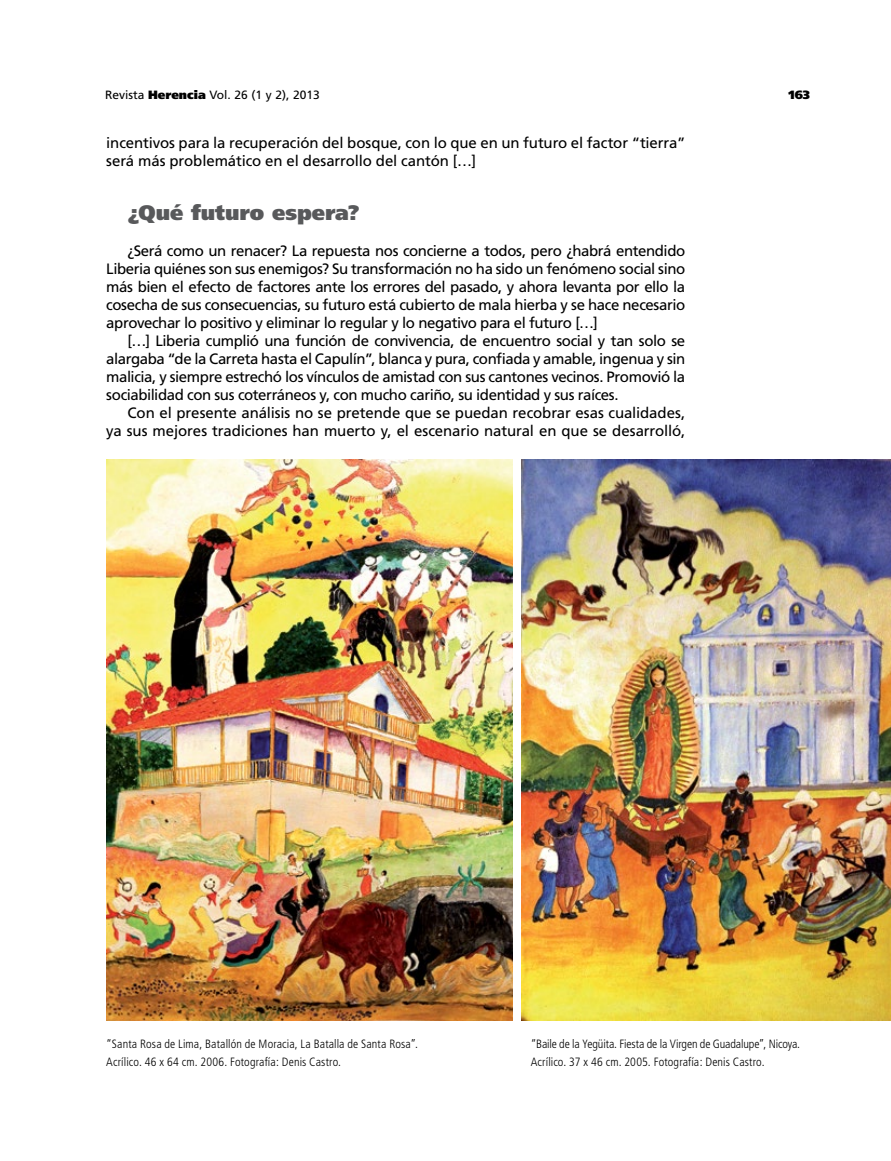
<style>
.page{position:relative;width:891px;height:1161px;background:#fff}
.page>*{position:absolute;margin:0;border:0;box-sizing:border-box;transform-origin:0 0}
.t1{font:900 21px "Frutiger";color:#58595b}
.t2{font:15px/18px "Frutiger";letter-spacing:-.01em;color:#000;text-align:justify}
.t3{font:300 condensed 12px/18px "Frutiger";letter-spacing:.01em;color:#000}
.t4{font:12px "Frutiger";color:#000}
.t5{font:900 12px "Frutiger";color:#000}
.s1{font-weight:900}
</style>
<div class="page">
<img style="left:106px;top:460px;width:407px;height:560px">
<img style="left:521px;top:460px;width:370px;height:560px">
<p class="t4" style="left:105px;top:88px;width:216px">Revista <span class="s1">Herencia</span> Vol. 26 (1 y 2), 2013</p>
<p class="t5" style="left:788px;top:88px;width:23px">163</p>
<p class="t2" style="left:106px;top:134px;width:581px">incentivos para la recuperación del bosque, con lo que en un futuro el factor “tierra” será más problemático en el desarrollo del cantón […]</p>
<h1 class="t1" style="left:128px;top:200px;width:234px">¿Qué futuro espera?</h1>
<p class="t2" style="left:106px;top:242px;width:581px;text-indent:21px">¿Será como un renacer? La repuesta nos concierne a todos, pero ¿habrá entendido Liberia quiénes son sus enemigos? Su transformación no ha sido un fenómeno social sino más bien el efecto de factores ante los errores del pasado, y ahora levanta por ello la cosecha de sus consecuencias, su futuro está cubierto de mala hierba y se hace necesario aprovechar lo positivo y eliminar lo regular y lo negativo para el futuro […]</p>
<p class="t2" style="left:106px;top:332px;width:580px;text-indent:21px">[…] Liberia cumplió una función de convivencia, de encuentro social y tan solo se alargaba “de la Carreta hasta el Capulín”, blanca y pura, confiada y amable, ingenua y sin malicia, y siempre estrechó los vínculos de amistad con sus cantones vecinos. Promovió la sociabilidad con sus coterráneos y, con mucho cariño, su identidad y sus raíces.</p>
<p class="t2" style="left:106px;top:404px;width:581px;text-align:right">Con el presente análisis no se pretende que se puedan recobrar esas cualidades,<br>ya sus mejores tradiciones han muerto y, el escenario natural en que se desarrolló,</p>
<p class="t3" style="left:106px;top:1036px;width:313px">“Santa Rosa de Lima, Batallón de Moracia, La Batalla de Santa Rosa”.<br>Acrílico. 46 x 64 cm. 2006. Fotografía: Denis Castro.</p>
<p class="t3" style="left:531px;top:1036px;width:271px">“Baile de la Yegüita. Fiesta de la Virgen de Guadalupe”, Nicoya.<br>Acrílico. 37 x 46 cm. 2005. Fotografía: Denis Castro.</p>
</div>
